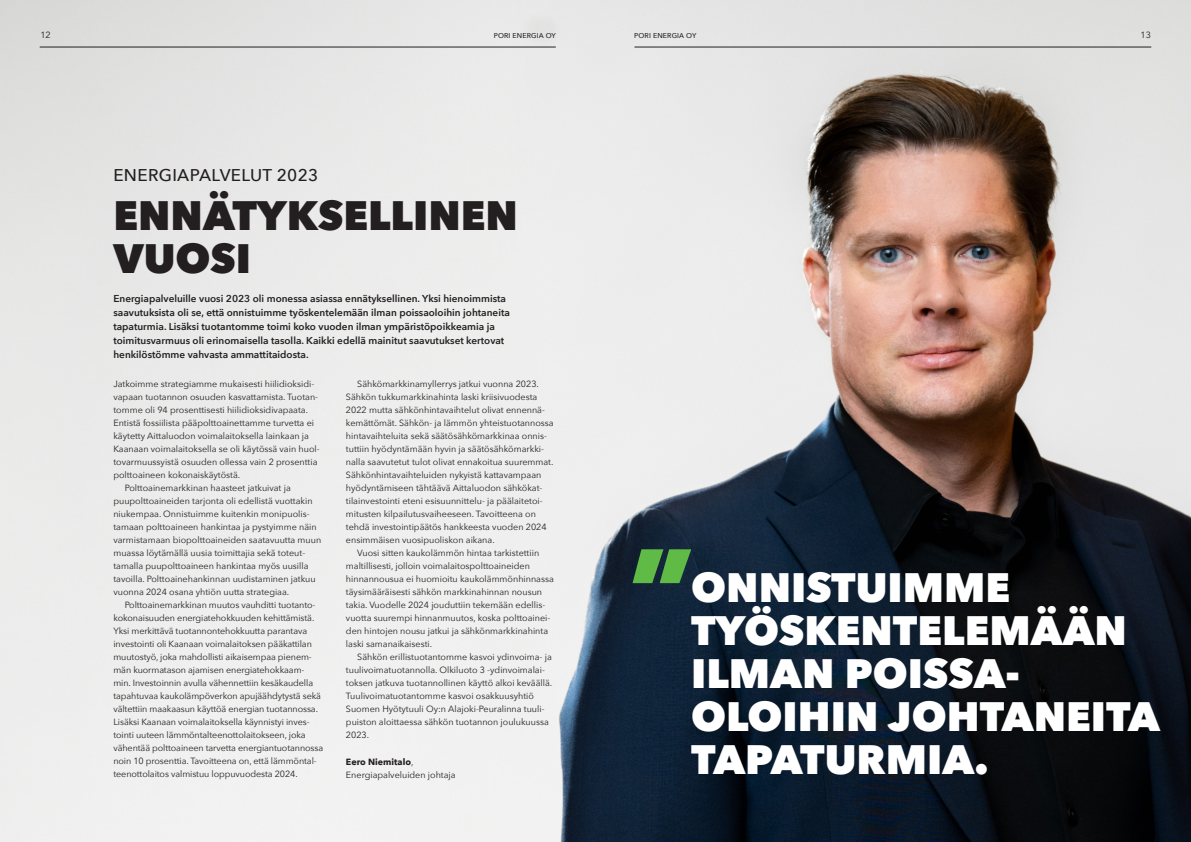
<style>
.page{position:relative;width:1191px;height:842px;background:#fff}
.page>*{position:absolute;margin:0;border:0;box-sizing:border-box;transform-origin:0 0}
.H1_Otsikko{font:800 120px "Avenir Next";color:#60bb46}
.Valkoinen_iso_nosto{font:800 41px/43px "Avenir Next";color:#fff}
.H1_Otsikko-2{font:800 41px "Avenir Next";color:#231f20}
.Meta{font:500 17px "Avenir Next";letter-spacing:.02em;color:#231f20}
.Ingressi{font:600 10px/14px "Avenir Next";color:#231f20}
.Leipis_sisennyksellä{font:9px/13px "Avenir Next";color:#231f20}
.Leipis{font:9px/13px "Avenir Next";color:#231f20}
.Meta-2{font:500 7px "Avenir Next";letter-spacing:.02em;color:#231f20}
.s1{font-weight:700}
</style>
<div class="page">
<img style="left:0;top:0;width:1191px;height:842px">
<hr style="left:40px;top:47px;width:516px;height:1px;background:#231f20">
<hr style="left:634px;top:47px;width:517px;height:1px;background:#231f20">
<p class="Leipis_sisennyksellä" style="left:40px;top:28px;width:12px">12</p>
<p class="Leipis_sisennyksellä" style="left:1140px;top:28px;width:12px">13</p>
<p class="Meta-2" style="left:494px;top:30px;width:64px">PORI ENERGIA OY</p>
<p class="Meta-2" style="left:634px;top:30px;width:64px">PORI ENERGIA OY</p>
<p class="Meta" style="left:113px;top:160px;width:206px">ENERGIAPALVELUT 2023</p>
<p class="H1_Otsikko-2" style="left:113px;top:190px;width:406px">ENNÄTYKSELLINEN</p>
<p class="H1_Otsikko-2" style="left:113px;top:233px;width:139px">VUOSI</p>
<p class="Ingressi" style="left:113px;top:291px;width:398px">Energiapalveluille vuosi 2023 oli monessa asiassa ennätyksellinen. Yksi hienoimmista saavutuksista oli se, että onnistuimme työskentelemään ilman poissaoloihin johtaneita tapaturmia. Lisäksi tuotantomme toimi koko vuoden ilman ympäristöpoikkeamia ja toimitusvarmuus oli erinomaisella tasolla. Kaikki edellä mainitut saavutukset kertovat henkilöstömme vahvasta ammattitaidosta.</p>
<p class="Leipis" style="left:113px;top:377px;width:208px">Jatkoimme strategiamme mukaisesti hiilidioksidi&shy;vapaan tuotannon osuuden kasvattamista. Tuotan&shy;tomme oli 94 prosenttisesti hiilidioksidivapaata.<br>Entistä fossiilista pääpolttoainettamme turvetta ei käytetty Aittaluodon voimalaitoksella lainkaan ja Kaanaan voimalaitoksella se oli käytössä vain huol&shy;tovarmuussyistä osuuden ollessa vain 2 prosenttia polttoaineen kokonaiskäytöstä.</p>
<p class="Leipis_sisennyksellä" style="left:113px;top:481px;width:209px;text-indent:11px">Polttoainemarkkinan haasteet jatkuivat ja puupolttoaineiden tarjonta oli edellistä vuottakin niukempaa. Onnistuimme kuitenkin monipuolis&shy;tamaan polttoaineen hankintaa ja pystyimme näin varmistamaan biopolttoaineiden saatavuutta muun muassa löytämällä uusia toimittajia sekä toteut&shy;tamalla puupolttoaineen hankintaa myös uusilla tavoilla. Polttoainehankinnan uudistaminen jatkuu vuonna 2024 osana yhtiön uutta strategiaa.</p>
<p class="Leipis_sisennyksellä" style="left:113px;top:598px;width:211px;text-indent:11px">Polttoainemarkkinan muutos vauhditti tuotanto&shy;kokonaisuuden energiatehokkuuden kehittämistä.<br>Yksi merkittävä tuotannontehokkuutta parantava investointi oli Kaanaan voimalaitoksen pääkattilan muutostyö, joka mahdollisti aikaisempaa pienem&shy;män kuormatason ajamisen energiatehokkaam&shy;min. Investoinnin avulla vähennettiin kesäkaudella tapahtuvaa kaukolämpöverkon apujäähdytystä sekä vältettiin maakaasun käyttöä energian tuotannossa.<br>Lisäksi Kaanaan voimalaitoksella käynnistyi inves&shy;tointi uuteen lämmöntalteenottolaitokseen, joka vähentää polttoaineen tarvetta energiantuotannossa noin 10 prosenttia. Tavoitteena on, että lämmöntal&shy;teenottolaitos valmistuu loppuvuodesta 2024.</p>
<p class="Leipis_sisennyksellä" style="left:346px;top:377px;width:209px;text-indent:11px">Sähkömarkkinamyllerrys jatkui vuonna 2023.<br>Sähkön tukkumarkkinahinta laski kriisivuodesta 2022 mutta sähkönhintavaihtelut olivat ennennä&shy;kemättömät. Sähkön- ja lämmön yhteistuotannossa hintavaihteluita sekä säätösähkömarkkinaa onnis&shy;tuttiin hyödyntämään hyvin ja säätösähkömarkki&shy;nalla saavutetut tulot olivat ennakoitua suuremmat.<br>Sähkönhintavaihteluiden nykyistä kattavampaan hyödyntämiseen tähtäävä Aittaluodon sähkökat&shy;tilainvestointi eteni esisuunnittelu- ja päälaitetoi&shy;mitusten kilpailutusvaiheeseen. Tavoitteena on tehdä investointipäätös hankkeesta vuoden 2024 ensimmäisen vuosipuoliskon aikana.</p>
<p class="Leipis_sisennyksellä" style="left:346px;top:546px;width:209px;text-indent:11px">Vuosi sitten kaukolämmön hintaa tarkistettiin maltillisesti, jolloin voimalaitospolttoaineiden hinnannousua ei huomioitu kaukolämmönhinnassa täysimääräisesti sähkön markkinahinnan nousun takia. Vuodelle 2024 jouduttiin tekemään edellis&shy;vuotta suurempi hinnanmuutos, koska polttoainei&shy;den hintojen nousu jatkui ja sähkönmarkkinahinta laski samanaikaisesti.</p>
<p class="Leipis_sisennyksellä" style="left:346px;top:650px;width:208px;text-indent:11px">Sähkön erillistuotantomme kasvoi ydinvoima- ja tuulivoimatuotannolla. Olkiluoto 3 -ydinvoimalai&shy;toksen jatkuva tuotannollinen käyttö alkoi keväällä.<br>Tuulivoimatuotantomme kasvoi osakkuusyhtiö Suomen Hyötytuuli Oy:n Alajoki-Peuralinna tuuli&shy;puiston aloittaessa sähkön tuotannon joulukuussa 2023.</p>
<p class="Leipis_sisennyksellä" style="left:346px;top:755px;width:111px"><span class="s1">Eero Niemitalo</span>,<br>Energiapalveluiden johtaja</p>
<p class="H1_Otsikko" style="left:628px;top:518px;width:70px">”</p>
<p class="Valkoinen_iso_nosto" style="left:691px;top:566px;width:470px">ONNISTUIMME<br>TYÖSKENTELEMÄÄN<br>ILMAN POISSA-<br>OLOIHIN JOHTANEITA<br>TAPATURMIA.</p>
</div>
